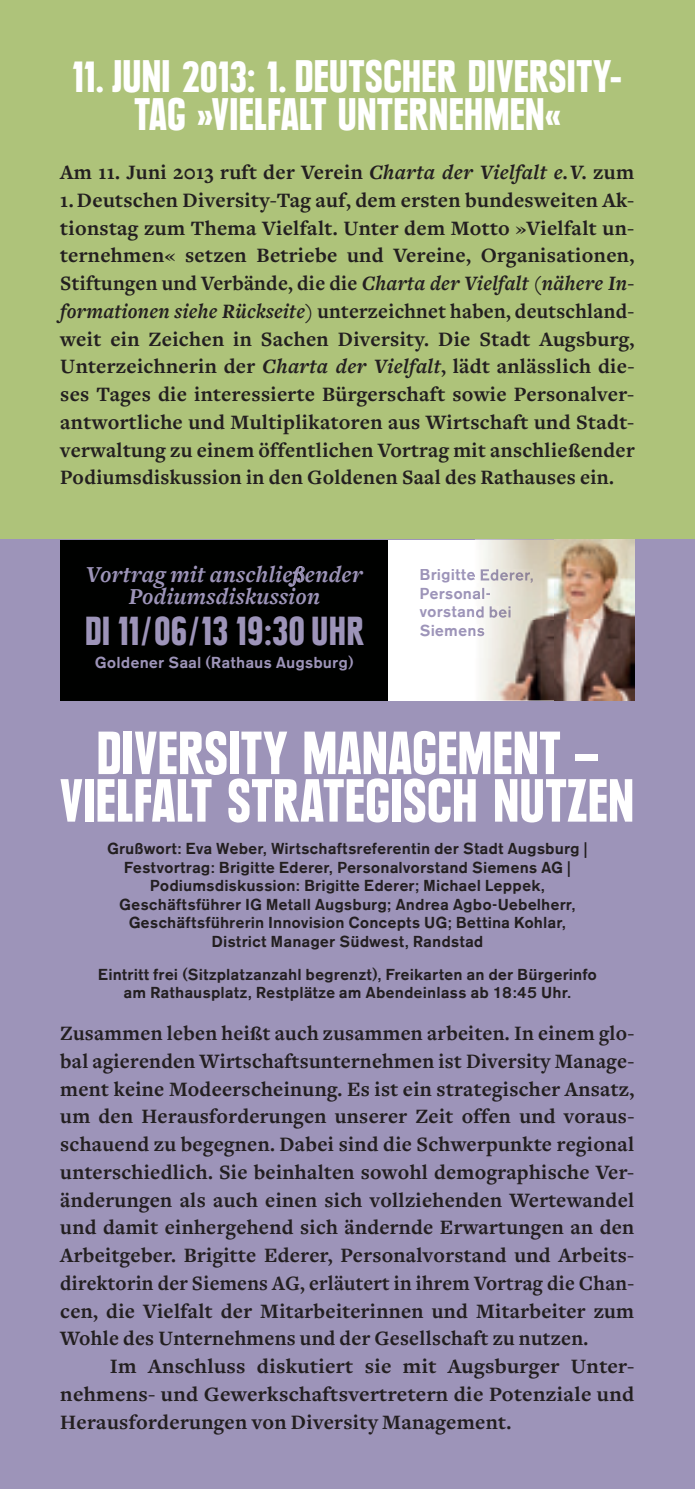
<style>
.page{position:relative;width:695px;height:1489px;background:#fff}
.page>*{position:absolute;margin:0;border:0;box-sizing:border-box;transform-origin:0 0}
.t1{font:900 condensed 60px/47.5px "Plak";letter-spacing:.02em;color:#fff;text-align:center}
.t2{font:900 condensed 45px/38.8px "Plak";letter-spacing:.015em;color:#fff;text-align:center}
.t3{font:900 condensed 41.75px "Plak";letter-spacing:.025em;color:#9d94b9}
.t4{font:italic 700 23.75px/22.5px "Freight Text";letter-spacing:.01em;color:#9d94b9;text-align:center}
.t5{font:700 21.25px/27.8px "Freight Text";letter-spacing:.015em;color:#231f20;text-align:justify}
.t6{font:500 15.75px/18.5px "AG Old Face BQ";letter-spacing:.045em;color:#231f20;text-align:center}
.t7{font:500 15.75px/18.5px "AG Old Face BQ";letter-spacing:.045em;color:#9d94b9}
.s1{font-style:italic}
.s2{font-family:"Relato";font-size:18.75px}
.s3{font-family:"Freight Disp";font-size:22.5px}
.s4{font-size:40px}
</style>
<div class="page">
<div style="left:0;top:0;width:694px;height:606px;background:#aec37a"></div>
<div style="left:0;top:539px;width:694px;height:949px;background:#9d94b9"></div>
<div style="left:60px;top:539px;width:328px;height:161px;background:#000100"></div>
<svg style="left:288px;top:566px;width:16px;height:20px"></svg>
<div style="left:388px;top:539px;width:246px;height:161px;background:#fff"></div>
<img style="left:475px;top:539px;width:159px;height:161px">
<img style="left:475px;top:569px;width:57px;height:14px">
<img style="left:475px;top:588px;width:15px;height:11px">
<img style="left:475px;top:606px;width:36px;height:11px">
<svg style="left:475px;top:624px;width:9px;height:12px"></svg>
<h2 class="t2" style="left:73px;top:57px;width:550px">11. JUNI 2013: 1. DEUTSCHER DIVERSITY-<br>TAG »VIELFALT UNTERNEHMEN«</h2>
<p class="t5" style="left:60px;top:159px;width:575px">Am 11. Juni 2013 ruft der Verein <span class="s1">Charta der Vielfalt e. V.</span> zum</p>
<p class="t5" style="left:60px;top:186px;width:575px">1. Deutschen Diversity-Tag auf, dem ersten bundesweiten Ak&shy;tionstag zum Thema Vielfalt. Unter dem Motto »Vielfalt un&shy;ternehmen« setzen Betriebe und Vereine, Organisationen, Stiftungen und Verbände, die die <span class="s1">Charta der Vielfalt (nähere In&shy;formationen siehe Rückseite)</span> unterzeichnet haben, deutschland&shy;weit ein Zeichen in Sachen Diversity. Die Stadt Augsburg, Unter zeichnerin der <span class="s1">Charta der Vielfalt</span>, lädt anlässlich die&shy;ses Tages die interessierte Bürgerschaft sowie Personalver&shy;antwortliche und Multiplikatoren aus Wirtschaft und Stadt&shy;verwaltung zu einem öffentlichen Vortrag mit anschlie<span class="s2">ß</span>ender Podiumsdiskussion in den Goldenen Saal des Rathauses ein.</p>
<p class="t4" style="left:86px;top:563px;width:278px">Vortrag mit anschlie<span class="s3">ß</span>ender<br>Podiumsdiskussion</p>
<h3 class="t3" style="left:85px;top:605px;width:279px"><span class="s4">DI</span> 11 <span class="s4">/</span> 06 <span class="s4">/</span> 13 19<span class="s4">:</span>30 <span class="s4">UHR</span></h3>
<p class="t7" style="left:95px;top:653px;width:260px">Goldener Saal (Rathaus Augsburg)</p>
<p class="t7" style="left:420px;top:565px;width:115px">Brigitte Ederer,<br>Personal&shy;vorstand bei<br>Siemens</p>
<h1 class="t1" style="left:61px;top:729px;width:574px">DIVERSITY MANAGEMENT –<br>VIELFALT STRATEGISCH NUTZEN</h1>
<p class="t6" style="left:107px;top:839px;width:481px">Grußwort: Eva Weber, Wirtschaftsreferentin der Stadt Augsburg | Fest vortrag: Brigitte Ederer, Personalvorstand Siemens AG | Podiumsdiskussion: Brigitte Ederer; Michael Leppek, Geschäftsführer IG Metall Augsburg; Andrea Agbo-Uebelherr, Geschäftsführerin Innovision Concepts UG; Bettina Kohlar, District Manager Südwest, Randstad</p>
<p class="t6" style="left:98px;top:964px;width:500px">Eintritt frei (Sitzplatzanzahl begrenzt), Freikarten an der Bürgerinfo am Rathausplatz, Restplätze am Abendeinlass ab 18:45 Uhr.</p>
<p class="t5" style="left:60px;top:1019px;width:575px">Zusammen leben hei<span class="s2">ß</span>t auch zusammen arbeiten. In einem glo&shy;bal agierenden Wirtschaftsunternehmen ist Diversity Manage&shy;ment keine Modeerscheinung. Es ist ein strategischer Ansatz, um den Herausforderungen unserer Zeit offen und voraus&shy;schauend zu begegnen. Dabei sind die Schwerpunkte regional unterschiedlich. Sie beinhalten sowohl demographische Ver&shy;änderungen als auch einen sich vollziehenden Wertewandel und damit einhergehend sich ändernde Erwartungen an den Arbeitgeber. Brigitte Ederer, Personalvorstand und Arbeits&shy;direktorin der Siemens AG, erläutert in ihrem Vortrag die Chan&shy;cen, die Vielfalt der Mitarbeiterinnen und Mitarbeiter zum Wohle des Unternehmens und der Gesellschaft zu nutzen.</p>
<p class="t5" style="left:60px;top:1352px;width:575px;text-indent:50px">Im Anschluss diskutiert sie mit Augsburger Unter&shy;nehmens- und Gewerkschaftsvertretern die Potenziale und Herausforderungen von Diversity Management.</p>
</div>
